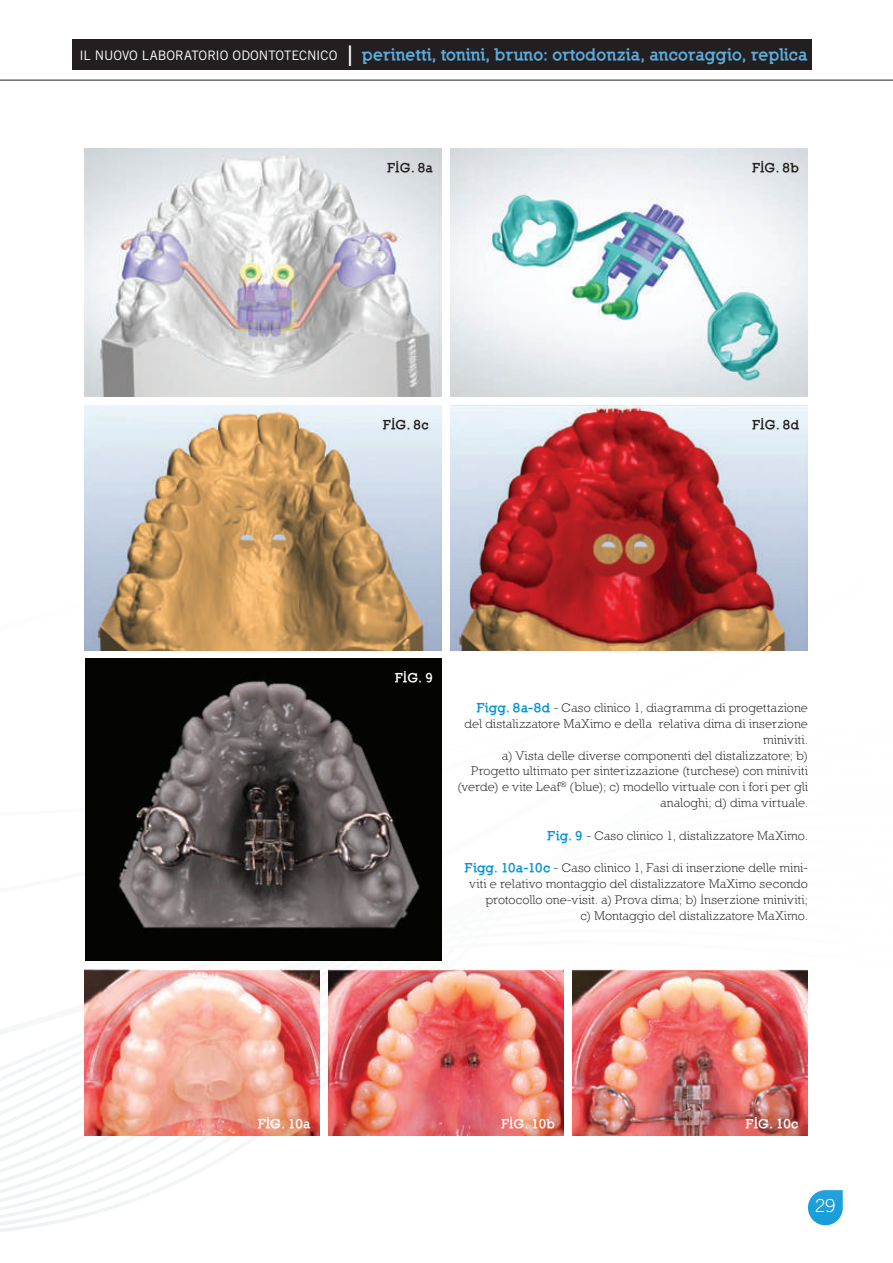
<style>
.page{position:relative;width:893px;height:1263px;background:#fff}
.page>*{position:absolute;margin:0;border:0;box-sizing:border-box;transform-origin:0 0}
.t1{font:300 18px "Trade Gothic";color:#fff}
.t2{font:900 16.5px "Nilland";letter-spacing:.005em;color:#5bade0}
.t3{font:12.75px/15.8px "Nilland";letter-spacing:.005em;color:#231f20;text-align:right}
.t4{font:900 12.75px "Nilland";letter-spacing:.02em;color:#fff}
.t5{font:900 12.75px "Nilland";letter-spacing:.025em;color:#231f20}
.s1{font-family:"Trade Gothic";font-weight:400;font-size:13.05px;color:#fff}
.s2{font-family:"Trade Gothic";font-weight:300;font-size:28.5px;color:#fff}
.s3{font-weight:900;color:#0696d7}
</style>
<div class="page">
<hr style="left:0;top:80px;width:893px;height:1px;background:#231f20">
<img style="left:84px;top:149px;width:358px;height:248px">
<img style="left:451px;top:149px;width:357px;height:248px">
<img style="left:84px;top:405px;width:358px;height:245px">
<img style="left:451px;top:405px;width:357px;height:245px">
<img style="left:85px;top:659px;width:357px;height:302px">
<img style="left:84px;top:969px;width:236px;height:166px">
<img style="left:328px;top:969px;width:235px;height:166px">
<img style="left:572px;top:969px;width:235px;height:166px">
<div style="left:72px;top:39px;width:740px;height:30px;background:#231f20"></div>
<p class="t2" style="left:80px;top:44px;width:730px"><span class="s1">IL NUOVO LABORATORIO ODONTOTECNICO</span> <span class="s2">I</span> perinetti, tonini, bruno: ortodonzia, ancoraggio, replica</p>
<p class="t5" style="left:388px;top:160px;width:47px">FIG. 8a</p>
<p class="t5" style="left:753px;top:160px;width:48px">FIG. 8b</p>
<p class="t5" style="left:384px;top:417px;width:47px">FIG. 8c</p>
<p class="t5" style="left:753px;top:417px;width:48px">FIG. 8d</p>
<p class="t4" style="left:395px;top:670px;width:39px">FIG. 9</p>
<p class="t3" style="left:457px;top:700px;width:352px"><span class="s3">Figg. 8a-8d</span> - Caso clinico 1, diagramma di progettazione del distalizzatore MaXimo e della relativa dima di inserzione miniviti.<br>a) Vista delle diverse componenti del distalizzatore; b)<br>Progetto ultimato per sinterizzazione (turchese) con miniviti (verde) e vite Leaf<sup>®</sup> (blue); c) modello virtuale con i fori per gli analoghi; d) dima virtuale.</p>
<p class="t3" style="left:548px;top:827px;width:262px"><span class="s3">Fig. 9</span> - Caso clinico 1, distalizzatore MaXimo.</p>
<p class="t3" style="left:465px;top:860px;width:344px"><span class="s3">Figg. 10a-10c</span> - Caso clinico 1, Fasi di inserzione delle mini&shy;viti e relativo montaggio del distalizzatore MaXimo secondo protocollo one-visit. a) Prova dima; b) Inserzione miniviti;<br>c) Montaggio del distalizzatore MaXimo.</p>
<p class="t4" style="left:258px;top:1116px;width:54px">FIG. 10a</p>
<p class="t4" style="left:502px;top:1116px;width:55px">FIG. 10b</p>
<p class="t4" style="left:746px;top:1116px;width:54px">FIG. 10c</p>
<h1 class="t1" style="left:815px;top:1195px;width:22px">29</h1>
</div>
